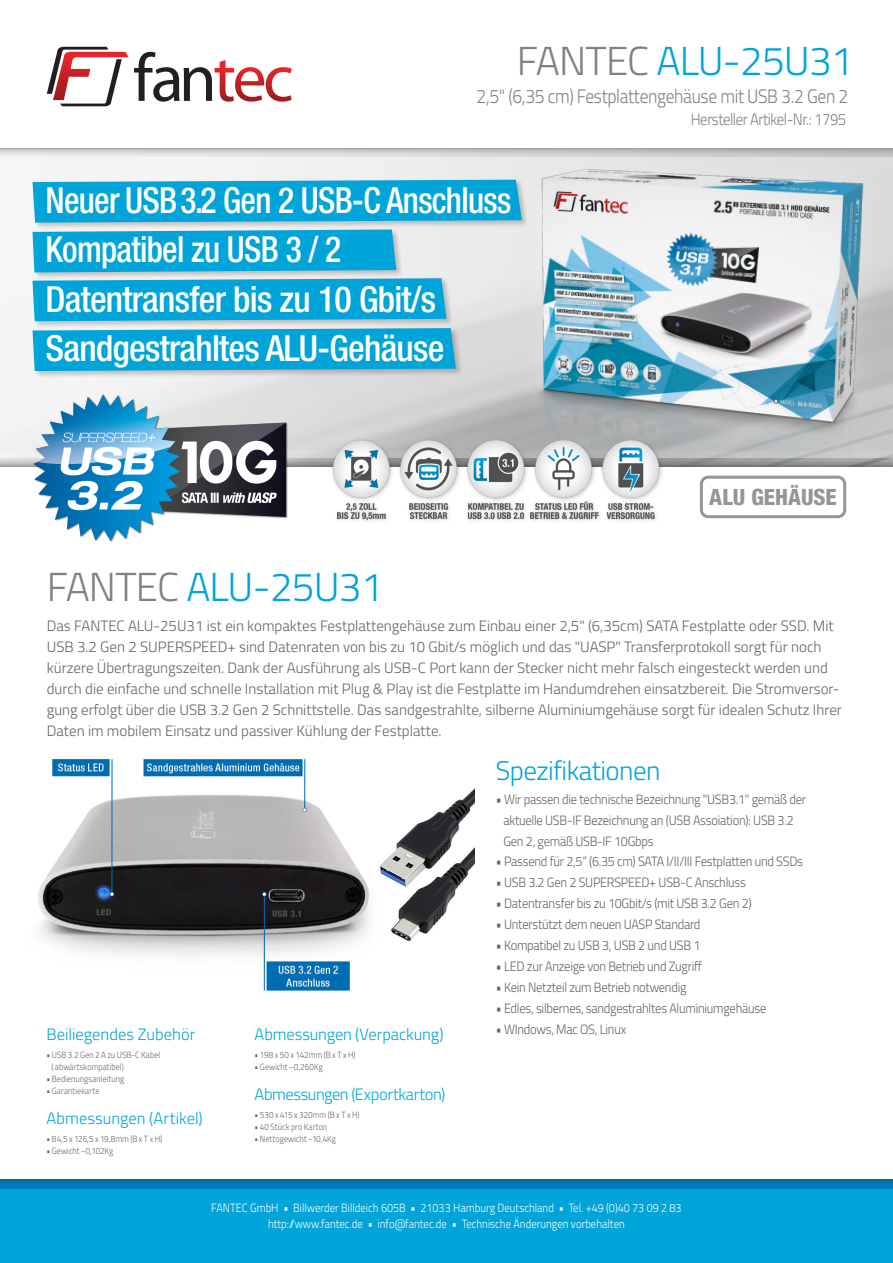
<style>
.page{position:relative;width:893px;height:1263px;background:#fff}
.page>*{position:absolute;margin:0;border:0;box-sizing:border-box;transform-origin:0 0}
.t1{font:300 40.5px "Titillium";letter-spacing:-.02em;color:#00a4d8}
.t2{font:500 condensed 36px "Helvetica Neue LT Pro";letter-spacing:-.02em;color:#fff}
.t3{font:500 condensed 36px "Helvetica Neue LT Pro";letter-spacing:-.02em;color:#fff;scale:.93 1}
.t4{font:300 27px "Titillium";letter-spacing:-.02em;color:#00a4d8}
.t5{font:800 condensed 22.5px "Helvetica Neue LT Pro";letter-spacing:.005em;color:#939598}
.t6{font:300 19.5px "Titillium";letter-spacing:-.02em;color:#7f8183;scale:.9 1}
.t7{font:300 16.5px "Titillium";letter-spacing:-.005em;color:#00a4d8}
.t8{font:300 16.5px "Titillium";letter-spacing:-.03em;color:#7f8183;scale:.9 1}
.t9{font:300 16.5px "Titillium";letter-spacing:-.025em;color:#00a4d8}
.t10{font:300 15px/21px "Titillium";color:#636366}
.t11{font:300 13.5px/21px "Titillium";letter-spacing:-.02em;color:#636366;scale:.93 1}
.t12{font:300 12px/16.5px "Titillium";color:#fff;text-align:center;scale:.9 1}
.t13{font:300 9px/12px "Titillium";letter-spacing:.005em;color:#636366;scale:.9 1}
.s1{font-family:"Titillium Web";color:#7f8183}
.s2{color:#7f8183}
.s3{font-family:"Titillium Web"}
</style>
<div class="page">
<svg style="left:0;top:149px;width:499px;height:8px;background:#d7d7d7"></svg>
<svg style="left:0;top:458px;width:329px;height:9px"></svg>
<div style="left:0;top:1179px;width:893px;height:84px;background:#00a4d8"></div>
<svg style="left:0;top:1180px;width:893px;height:8px;background:#0077b4"></svg>
<hr style="left:0;top:1179px;width:893px;height:1px;background:#fff">
<svg style="left:499px;top:148px;width:394px;height:352px"></svg>
<img style="left:524px;top:148px;width:351px;height:323px">
<svg style="left:47px;top:47px;width:245px;height:59px"></svg>
<div style="left:31px;top:178px;width:498px;height:52px;background:#231f20;opacity:.25"></div>
<svg style="left:33px;top:180px;width:489px;height:43px;background:#0da7d7"></svg>
<div style="left:31px;top:228px;width:372px;height:52px;background:#231f20;opacity:.25"></div>
<svg style="left:33px;top:229px;width:363px;height:43px;background:#0ea7d8"></svg>
<div style="left:31px;top:277px;width:423px;height:52px;background:#231f20;opacity:.25"></div>
<svg style="left:33px;top:278px;width:413px;height:43px;background:#0da7d8"></svg>
<div style="left:31px;top:326px;width:432px;height:53px;background:#231f20;opacity:.25"></div>
<svg style="left:33px;top:328px;width:423px;height:43px;background:#0da6d7"></svg>
<div style="left:700px;top:476px;width:146px;height:42px;border:3px solid #939598;border-radius:7px"></div>
<div style="left:329px;top:438px;width:335px;height:87px;background:#231f20;opacity:.25"></div>
<img style="left:332px;top:440px;width:327px;height:80px">
<img style="left:38px;top:759px;width:436px;height:232px">
<img style="left:32px;top:393px;width:257px;height:149px">
<p class="t1" style="left:517px;top:32px;width:338px"><span class="s1">FANTEC</span> ALU-25U31</p>
<p class="t6" style="left:476px;top:82px;width:415px">2,5" (6,35 cm) Festplattengehäuse mit USB 3.2 Gen 2</p>
<p class="t8" style="left:691px;top:107px;width:174px">Hersteller Artikel-Nr.: 1795</p>
<p class="t3" style="left:45px;top:179px;width:503px">Neuer USB 3.2 Gen 2 USB-C Anschluss</p>
<p class="t3" style="left:45px;top:228px;width:319px">Kompatibel zu USB 3 / 2</p>
<p class="t2" style="left:45px;top:278px;width:392px">Datentransfer bis zu 10 Gbit/s</p>
<p class="t2" style="left:45px;top:327px;width:400px">Sandgestrahltes ALU-Gehäuse</p>
<p class="t1" style="left:47px;top:558px;width:338px"><span class="s2">FANTEC</span> ALU-25U31</p>
<p class="t5" style="left:709px;top:483px;width:129px">ALU GEHÄUSE</p>
<p class="t10" style="left:47px;top:614px;width:797px">Das FANTEC ALU-25U31 ist ein kompaktes Festplattengehäuse zum Einbau einer 2,5" (6,35cm) SATA Festplatte oder SSD. Mit USB 3.2 Gen 2 SUPERSPEED+ sind Datenraten von bis zu 10 Gbit/s möglich und das "UASP" Transferprotokoll sorgt für noch kürzere Übertragungszeiten. Dank der Ausführung als USB-C Port kann der Stecker nicht mehr falsch eingesteckt werden und durch die einfache und schnelle Installation mit Plug &amp; Play ist die Festplatte im Handumdrehen einsatzbereit. Die Stromversor&shy;gung erfolgt über die USB 3.2 Gen 2 Schnittstelle. Das sandgestrahlte, silberne Aluminiumgehäuse sorgt für idealen Schutz Ihrer Daten im mobilem Einsatz und passiver Kühlung der Festplatte.</p>
<p class="t4" style="left:496px;top:751px;width:166px">Spezifikationen</p>
<p class="t11" style="left:503px;top:788px;width:327px;text-indent:-8px">• Wir passen die technische Bezeichnung "USB3.1" gemäß der aktuelle USB-IF Bezeichnung an (USB Assoiation): USB 3.2<br>Gen 2, gemäß USB-IF 10Gbps</p>
<p class="t11" style="left:496px;top:850px;width:332px">• Passend für 2,5“ (6.35 cm) SATA <span class="s3">I/II/III</span> Festplatten und SSDs</p>
<p class="t11" style="left:496px;top:871px;width:270px">• USB 3.2 Gen 2 SUPERSPEED+ USB-C Anschluss</p>
<p class="t11" style="left:496px;top:892px;width:277px">• Datentransfer bis zu 10Gbit/s (mit USB 3.2 Gen 2)</p>
<p class="t11" style="left:496px;top:913px;width:222px">• Unterstützt dem neuen UASP Standard</p>
<p class="t11" style="left:496px;top:934px;width:222px">• Kompatibel zu USB 3, USB 2 und USB 1</p>
<p class="t11" style="left:496px;top:955px;width:223px">• LED zur Anzeige von Betrieb und Zugriff</p>
<p class="t11" style="left:496px;top:976px;width:207px">• Kein Netzteil zum Betrieb notwendig</p>
<p class="t11" style="left:496px;top:997px;width:292px">• Edles, silbernes, sandgestrahltes Aluminiumgehäuse</p>
<p class="t11" style="left:496px;top:1018px;width:142px">• WIndows, Mac OS, Linux</p>
<p class="t7" style="left:255px;top:1022px;width:190px">Abmessungen (Verpackung)</p>
<p class="t13" style="left:255px;top:1048px;width:114px">• 198 x 50 x 142mm (B x T x H)</p>
<p class="t13" style="left:255px;top:1060px;width:77px">• Gewicht ~0,260Kg</p>
<p class="t9" style="left:255px;top:1082px;width:192px">Abmessungen (Exportkarton)</p>
<p class="t13" style="left:255px;top:1108px;width:118px">• 530 x 415 x 320mm (B x T x H)</p>
<p class="t13" style="left:255px;top:1120px;width:82px">• 40 Stück pro Karton</p>
<p class="t13" style="left:255px;top:1132px;width:92px">• Nettogewicht ~10,4Kg</p>
<p class="t7" style="left:47px;top:1022px;width:150px">Beiliegendes Zubehör</p>
<p class="t13" style="left:51px;top:1048px;width:122px;text-indent:-5px">• USB 3.2 Gen 2 A zu USB-C Kabel ( abwärtskompatibel)</p>
<p class="t13" style="left:47px;top:1072px;width:88px">• Bedienungsanleitung</p>
<p class="t13" style="left:47px;top:1084px;width:60px">• Garantiekarte</p>
<p class="t7" style="left:47px;top:1106px;width:158px">Abmessungen (Artikel)</p>
<p class="t13" style="left:47px;top:1132px;width:130px">• 84,5 x 126,5 x 19,8mm (B x T x H)</p>
<p class="t13" style="left:47px;top:1144px;width:76px">• Gewicht ~0,102Kg</p>
<p class="t12" style="left:211px;top:1198px;width:524px">FANTEC GmbH • Billwerder Billdeich 605B • 21033 Hamburg Deutschland • Tel. +49 (0)40 73 09 2 83 http://www.fantec.de • info@fantec.de • Technische Änderungen vorbehalten</p>
</div>
